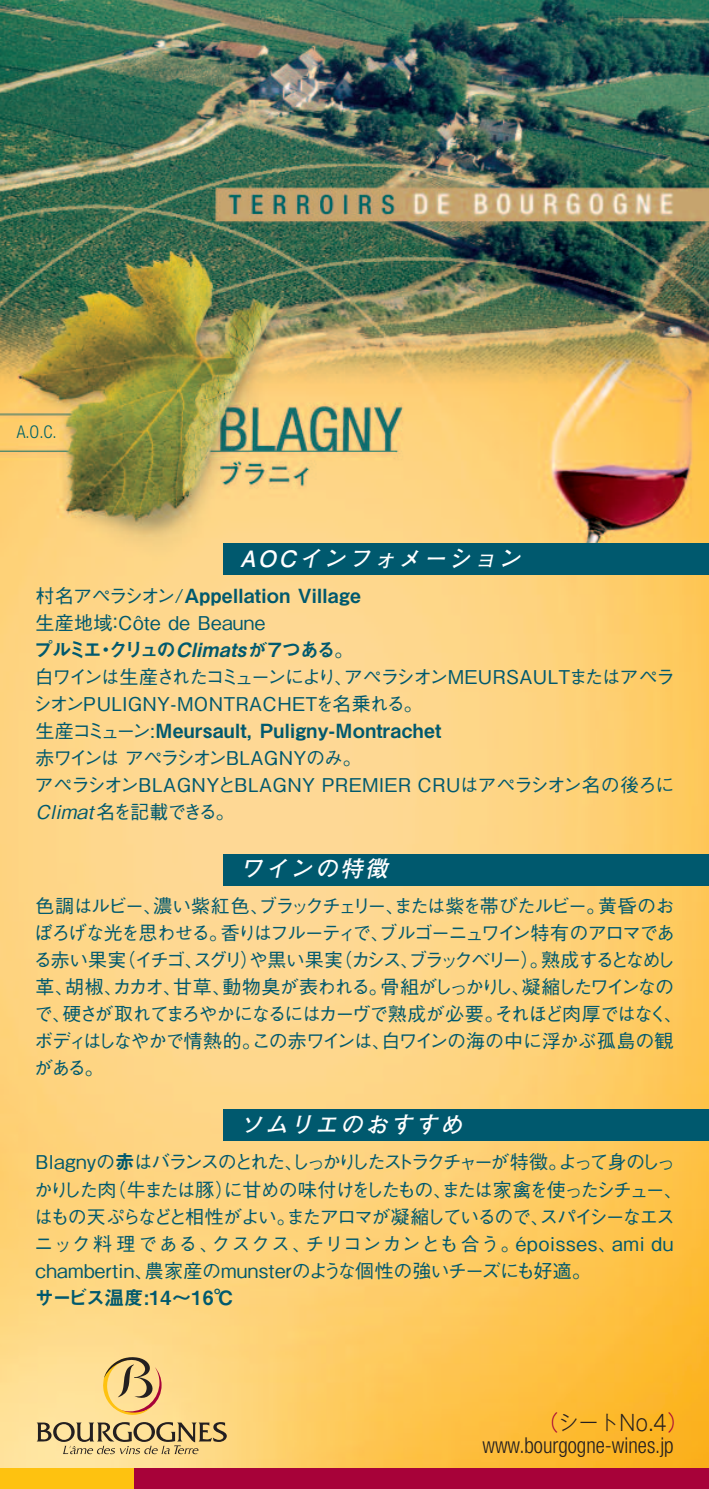
<style>
.page{position:relative;width:709px;height:1489px;background:#fff}
.page>*{position:absolute;margin:0;border:0;box-sizing:border-box;transform-origin:0 0}
.t1{font:italic 700 22.5px "Futo Go B101 Pro";color:#fff}
.t2{font:22.5px "Got MB101 Std Lig KS";color:#231f20;scale:.9 1}
.t3{font:300 condensed 22px "Helvetica Neue";color:#231f20}
.t4{font:19.5px "Midashi Go Pro MB31";letter-spacing:.015em;color:#00596e}
.t5{font:19.5px "Midashi Go Pro MB31";letter-spacing:-.14em;color:#00596e}
.t6{font:19.5px "Midashi Go Pro MB31";letter-spacing:-.05em;color:#00596e}
.t7{font:500 19px/27px "Gothic BBB Pro";letter-spacing:-.095em;color:#00596e}
.t8{font:500 19px/27px "Gothic BBB Pro";letter-spacing:-.07em;color:#00596e}
.t9{font:500 19px/27px "Gothic BBB Pro";letter-spacing:-.015em;color:#00596e}
.t10{font:500 19px/27px "Gothic BBB Pro";letter-spacing:-.045em;color:#00596e}
.t11{font:500 19px "Gothic BBB Pro";letter-spacing:.02em;color:#00596e}
.t12{font:300 condensed 17.5px "Helvetica Neue";color:#006268}
.s1{font-family:"Gothic BBB Pro";font-weight:500;font-size:19px}
.s2{font-style:italic}
.s3{font-family:"Midashi Go Pro MB31";font-weight:400;font-size:19.5px}
.s4{color:#a70239}
</style>
<div class="page">
<img style="left:0;top:0;width:709px;height:1467px">
<div style="left:223px;top:543px;width:486px;height:31px;background:#00596e"></div>
<div style="left:223px;top:854px;width:486px;height:31px;background:#00596e"></div>
<div style="left:223px;top:1109px;width:486px;height:31px;background:#00596e"></div>
<div style="left:0;top:1467px;width:592px;height:21px;background:#fec210"></div>
<div style="left:135px;top:1467px;width:574px;height:21px;background:#a70239"></div>
<svg style="left:37px;top:1356px;width:190px;height:97px;background:#e6c884"></svg>
<p class="t12" style="left:17px;top:425px;width:42px">A.O.C.</p>
<p class="t1" style="left:240px;top:540px;width:289px">AOCインフォメーション</p>
<p class="t4" style="left:35px;top:579px;width:327px"><span class="s1">村名アペラシオン/</span>Appellation Village</p>
<p class="t11" style="left:35px;top:607px;width:231px">生産地域：Côte de Beaune</p>
<p class="t5" style="left:33px;top:633px;width:322px">プルミエ・クリュの<span class="s2">Climats</span>が７つある<span class="s1">。</span></p>
<p class="t10" style="left:33px;top:660px;width:643px">白ワインは生産されたコミューンにより、アペラシオンMEURSAULTまたはアペラシオンPULIGNY-MONTRACHETを名乗れる。</p>
<p class="t4" style="left:35px;top:714px;width:407px"><span class="s1">生産コミューン:</span>Meursault, Puligny-Montrachet</p>
<p class="t9" style="left:35px;top:741px;width:641px">赤ワインはアペラシオンBLAGNYのみ。<br>アペラシオンBLAGNYとBLAGNY PREMIER CRUはアペラシオン名の後ろに<br><span class="s2">Climat</span>名を記載できる。</p>
<p class="t1" style="left:240px;top:850px;width:155px">ワインの特徴</p>
<p class="t7" style="left:34px;top:890px;width:651px">色調はルビー、濃い紫紅色、ブラックチェリー、または紫を帯びたルビー。黄昏のおぼろげな光を思わせる。香りはフルーティで、ブルゴーニュワイン特有のアロマである赤い果実（イチゴ、スグリ）や黒い果実（カシス、ブラックベリー）。熟成するとなめし革、胡椒、カカオ、甘草、動物臭が表われる。骨組がしっかりし、凝縮したワインなので、硬さが取れてまろやかになるにはカーヴで熟成が必要。それほど肉厚ではなく、ボディはしなやかで情熱的。この赤ワインは、白ワインの海の中に浮かぶ孤島の観がある。</p>
<p class="t1" style="left:240px;top:1106px;width:230px">ソムリエのおすすめ</p>
<p class="t8" style="left:34px;top:1146px;width:650px">Blagnyの<span class="s3">赤</span>はバランスのとれた、しっかりしたストラクチャーが特徴。よって身のしっかりした肉（牛または豚）に甘めの味付けをしたもの、または家禽を使ったシチュー、はもの天ぷらなどと相性がよい。またアロマが凝縮しているので、スパイシーなエスニック料理である、クスクス、チリコンカンとも合う。époisses、ami du chambertin、農家産のmunsterのような個性の強いチーズにも好適。</p>
<p class="t6" style="left:35px;top:1281px;width:200px">サービス温度:14～16℃</p>
<p class="t2" style="left:538px;top:1404px;width:168px"><span class="s4">（</span>シートNo.4<span class="s4">）</span></p>
<p class="t3" style="left:482px;top:1437px;width:193px">www.bourgogne-wines.jp</p>
</div>
